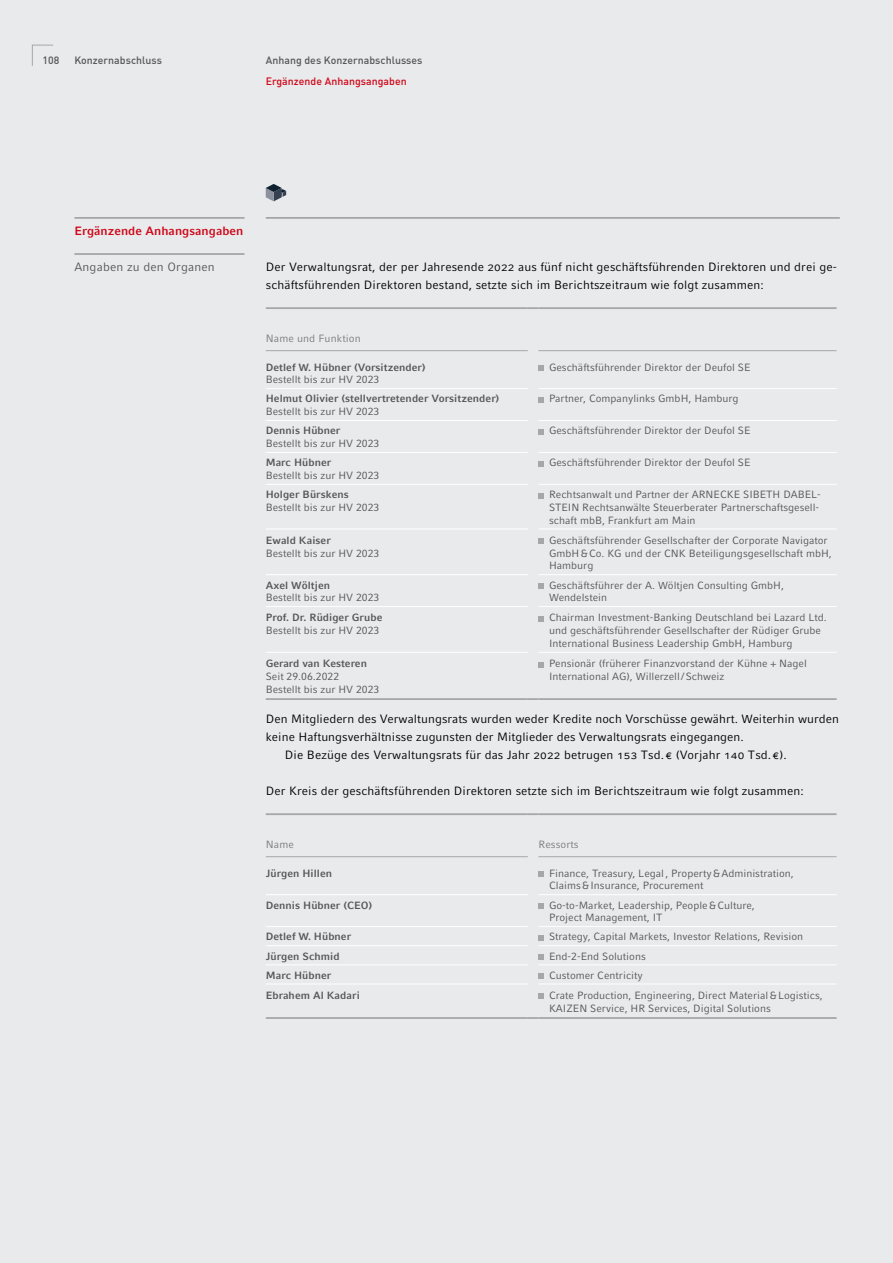
<style>
.page{position:relative;width:893px;height:1263px;background:#e9eaec}
.page>*{position:absolute;margin:0;border:0;box-sizing:border-box;transform-origin:0 0}
.t1{font:12px/18px "Compatil Fact LT Pro";letter-spacing:.01em;color:#000}
.t2{font:700 12px "Compatil Fact LT Pro";letter-spacing:.005em;color:#d00517}
.t3{font:12px "Compatil Fact LT Pro";letter-spacing:.015em;color:#565656}
.t4{font:10.5px/12.8px "Compatil Fact LT Pro";color:#565656}
.t5{font:700 10.5px "Compatil Fact LT Pro";letter-spacing:.005em;color:#565656}
.t6{font:500 10.5px "DEUFOL Offc";letter-spacing:.005em;color:#565656}
.t7{font:10.5px "Compatil Fact LT Pro";letter-spacing:.01em;color:#7b7b7a}
.t8{font:500 10.5px "DEUFOL Offc";letter-spacing:.005em;color:#d00517}
.s1{font-family:"Compatil Fact LT Com Rg SC"}
</style>
<div class="page">
<svg style="left:266px;top:184px;width:20px;height:17px"></svg>
<hr style="left:266px;top:217px;width:574px;height:2px;background:#a7a7a8">
<hr style="left:266px;top:350px;width:262px;height:1px;background:#a7a7a8">
<hr style="left:538px;top:350px;width:299px;height:1px;background:#a7a7a8">
<hr style="left:266px;top:307px;width:262px;height:2px;background:#a7a7a8">
<hr style="left:538px;top:307px;width:299px;height:2px;background:#a7a7a8">
<hr style="left:266px;top:388px;width:262px;height:1px;background:#fff">
<hr style="left:538px;top:388px;width:299px;height:1px;background:#fff">
<hr style="left:266px;top:420px;width:262px;height:1px;background:#fff">
<hr style="left:538px;top:420px;width:299px;height:1px;background:#fff">
<hr style="left:266px;top:452px;width:262px;height:1px;background:#fff">
<hr style="left:538px;top:452px;width:299px;height:1px;background:#fff">
<hr style="left:266px;top:484px;width:262px;height:1px;background:#fff">
<hr style="left:266px;top:606px;width:262px;height:1px;background:#fff">
<hr style="left:538px;top:484px;width:299px;height:1px;background:#fff">
<hr style="left:538px;top:606px;width:299px;height:1px;background:#fff">
<hr style="left:266px;top:528px;width:262px;height:1px;background:#fff">
<hr style="left:266px;top:652px;width:262px;height:1px;background:#fff">
<hr style="left:538px;top:528px;width:299px;height:1px;background:#fff">
<hr style="left:538px;top:652px;width:299px;height:1px;background:#fff">
<hr style="left:266px;top:574px;width:262px;height:1px;background:#fff">
<hr style="left:538px;top:574px;width:299px;height:1px;background:#fff">
<hr style="left:266px;top:698px;width:262px;height:2px;background:#a7a7a8">
<svg style="left:528px;top:698px;width:10px;height:2px"></svg>
<hr style="left:538px;top:698px;width:299px;height:2px;background:#a7a7a8">
<svg style="left:528px;top:307px;width:10px;height:2px"></svg>
<svg style="left:538px;top:365px;width:6px;height:6px"></svg>
<svg style="left:538px;top:397px;width:6px;height:5px"></svg>
<svg style="left:538px;top:429px;width:6px;height:5px"></svg>
<svg style="left:538px;top:461px;width:6px;height:5px"></svg>
<svg style="left:538px;top:493px;width:6px;height:5px"></svg>
<svg style="left:538px;top:539px;width:6px;height:5px"></svg>
<svg style="left:538px;top:583px;width:6px;height:5px"></svg>
<svg style="left:538px;top:616px;width:6px;height:5px"></svg>
<svg style="left:538px;top:662px;width:6px;height:5px"></svg>
<hr style="left:266px;top:856px;width:262px;height:1px;background:#a7a7a8">
<hr style="left:538px;top:856px;width:299px;height:1px;background:#a7a7a8">
<hr style="left:266px;top:813px;width:262px;height:2px;background:#a7a7a8">
<hr style="left:538px;top:813px;width:299px;height:2px;background:#a7a7a8">
<hr style="left:266px;top:894px;width:262px;height:1px;background:#fff">
<hr style="left:538px;top:894px;width:299px;height:1px;background:#fff">
<hr style="left:266px;top:926px;width:262px;height:1px;background:#fff">
<hr style="left:538px;top:926px;width:299px;height:1px;background:#fff">
<hr style="left:266px;top:945px;width:262px;height:1px;background:#fff">
<hr style="left:538px;top:945px;width:299px;height:1px;background:#fff">
<hr style="left:266px;top:964px;width:262px;height:1px;background:#fff">
<hr style="left:266px;top:983px;width:262px;height:1px;background:#fff">
<hr style="left:538px;top:964px;width:299px;height:1px;background:#fff">
<hr style="left:266px;top:1017px;width:262px;height:2px;background:#a7a7a8">
<svg style="left:528px;top:1017px;width:10px;height:2px"></svg>
<hr style="left:538px;top:983px;width:299px;height:1px;background:#fff">
<hr style="left:538px;top:1017px;width:299px;height:2px;background:#a7a7a8">
<svg style="left:528px;top:813px;width:10px;height:2px"></svg>
<svg style="left:538px;top:871px;width:6px;height:6px"></svg>
<svg style="left:538px;top:903px;width:6px;height:5px"></svg>
<svg style="left:538px;top:935px;width:6px;height:5px"></svg>
<svg style="left:538px;top:954px;width:6px;height:5px"></svg>
<svg style="left:538px;top:973px;width:6px;height:6px"></svg>
<svg style="left:538px;top:994px;width:6px;height:5px"></svg>
<hr style="left:74px;top:217px;width:170px;height:2px;background:#a7a7a8">
<hr style="left:74px;top:253px;width:170px;height:2px;background:#a7a7a8">
<svg style="left:31px;top:44px;width:22px;height:22px"></svg>
<p class="t6" style="left:43px;top:53px;width:18px">108</p>
<p class="t6" style="left:74px;top:53px;width:89px">Konzernabschluss</p>
<p class="t6" style="left:266px;top:53px;width:158px">Anhang des Konzernabschlusses</p>
<p class="t8" style="left:266px;top:75px;width:143px">Ergänzende Anhangsangaben</p>
<p class="t2" style="left:74px;top:224px;width:170px">Ergänzende Anhangsangaben</p>
<p class="t3" style="left:74px;top:260px;width:142px">Angaben zu den Organen</p>
<p class="t1" style="left:266px;top:258px;width:573px">Der Verwaltungsrat, der per Jahresende <span class="s1">2022</span> aus fünf nicht geschäftsführenden Direktoren und drei ge&shy;schäftsführenden Direktoren bestand, setzte sich im Berichtszeitraum wie folgt zusammen:</p>
<p class="t7" style="left:266px;top:332px;width:97px">Name und Funktion</p>
<p class="t5" style="left:266px;top:361px;width:161px">Detlef W. Hübner (Vorsitzender)</p>
<p class="t4" style="left:266px;top:373px;width:115px">Bestellt bis zur HV 2023</p>
<p class="t4" style="left:549px;top:361px;width:203px">Geschäftsführender Direktor der Deufol SE</p>
<p class="t5" style="left:266px;top:393px;width:235px">Helmut Olivier (stellvertretender Vorsitzender)</p>
<p class="t4" style="left:266px;top:405px;width:115px">Bestellt bis zur HV 2023</p>
<p class="t4" style="left:549px;top:392px;width:191px">Partner, Companylinks GmbH, Hamburg</p>
<p class="t5" style="left:266px;top:424px;width:76px">Dennis Hübner</p>
<p class="t4" style="left:266px;top:437px;width:115px">Bestellt bis zur HV 2023</p>
<p class="t4" style="left:549px;top:424px;width:203px">Geschäftsführender Direktor der Deufol SE</p>
<p class="t5" style="left:266px;top:456px;width:67px">Marc Hübner</p>
<p class="t4" style="left:266px;top:469px;width:115px">Bestellt bis zur HV 2023</p>
<p class="t4" style="left:549px;top:456px;width:203px">Geschäftsführender Direktor der Deufol SE</p>
<p class="t5" style="left:266px;top:488px;width:85px">Holger Bürskens</p>
<p class="t4" style="left:266px;top:501px;width:115px">Bestellt bis zur HV 2023</p>
<p class="t4" style="left:549px;top:488px;width:273px">Rechtsanwalt und Partner der ARNECKE SIBETH DABEL-<br>STEIN Rechtsanwälte Steuerberater Partnerschaftsgesell&shy;schaft mbB, Frankfurt am Main</p>
<p class="t5" style="left:266px;top:534px;width:67px">Ewald Kaiser</p>
<p class="t4" style="left:266px;top:547px;width:115px">Bestellt bis zur HV 2023</p>
<p class="t4" style="left:549px;top:534px;width:284px">Geschäftsführender Gesellschafter der Corporate Navigator<br>GmbH&amp;Co. KG und der CNK Beteiligungsgesellschaft mbH,<br>Hamburg</p>
<p class="t5" style="left:266px;top:579px;width:66px">Axel Wöltjen</p>
<p class="t4" style="left:266px;top:591px;width:115px">Bestellt bis zur HV 2023</p>
<p class="t4" style="left:549px;top:578px;width:236px">Geschäftsführer der A. Wöltjen Consulting GmbH,<br>Wendelstein</p>
<p class="t5" style="left:266px;top:612px;width:118px">Prof. Dr. Rüdiger Grube</p>
<p class="t4" style="left:266px;top:624px;width:115px">Bestellt bis zur HV 2023</p>
<p class="t4" style="left:549px;top:611px;width:279px">Chairman Investment-Banking Deutschland bei Lazard Ltd. und geschäftsführender Gesellschafter der Rüdiger Grube<br>International Business Leadership GmbH, Hamburg</p>
<p class="t5" style="left:266px;top:657px;width:103px">Gerard van Kesteren</p>
<p class="t4" style="left:266px;top:670px;width:115px">Seit 29.06.2022<br>Bestellt bis zur HV 2023</p>
<p class="t4" style="left:549px;top:657px;width:259px">Pensionär (früherer Finanzvorstand der Kühne + Nagel<br>International AG), Willerzell/Schweiz</p>
<p class="t1" style="left:266px;top:710px;width:575px">Den Mitgliedern des Verwaltungsrats wurden weder Kredite noch Vorschüsse gewährt. Weiterhin wurden</p>
<p class="t1" style="left:266px;top:728px;width:480px">keine Haftungsverhältnisse zugunsten der Mitglieder des Verwaltungsrats eingegangen.</p>
<p class="t1" style="left:285px;top:746px;width:503px">Die Bezüge des Verwaltungsrats für das Jahr <span class="s1">2022</span> betrugen <span class="s1">153</span> Tsd. <span class="s1">€</span> (Vorjahr <span class="s1">140</span> Tsd. <span class="s1">€</span>).</p>
<p class="t1" style="left:266px;top:782px;width:540px">Der Kreis der geschäftsführenden Direktoren setzte sich im Berichtszeitraum wie folgt zusammen:</p>
<p class="t7" style="left:266px;top:838px;width:30px">Name</p>
<p class="t7" style="left:538px;top:838px;width:42px">Ressorts</p>
<p class="t5" style="left:266px;top:867px;width:68px">Jürgen Hillen</p>
<p class="t4" style="left:549px;top:867px;width:246px">Finance, Treasury, Legal, Property&amp;Administration,<br>Claims&amp;Insurance, Procurement</p>
<p class="t5" style="left:266px;top:899px;width:108px">Dennis Hübner (CEO)</p>
<p class="t4" style="left:549px;top:898px;width:207px">Go-to-Market, Leadership, People&amp;Culture,<br>Project Management, IT</p>
<p class="t5" style="left:266px;top:930px;width:87px">Detlef W. Hübner</p>
<p class="t4" style="left:549px;top:930px;width:256px">Strategy, Capital Markets, Investor Relations, Revision</p>
<p class="t5" style="left:266px;top:950px;width:75px">Jürgen Schmid</p>
<p class="t4" style="left:549px;top:949px;width:98px">End-2-End Solutions</p>
<p class="t5" style="left:266px;top:969px;width:67px">Marc Hübner</p>
<p class="t4" style="left:549px;top:969px;width:95px">Customer Centricity</p>
<p class="t5" style="left:266px;top:989px;width:96px">Ebrahem Al Kadari</p>
<p class="t4" style="left:549px;top:989px;width:275px">Crate Production, Engineering, Direct Material&amp;Logistics,<br>KAIZEN Service, HR Services, Digital Solutions</p>
</div>
